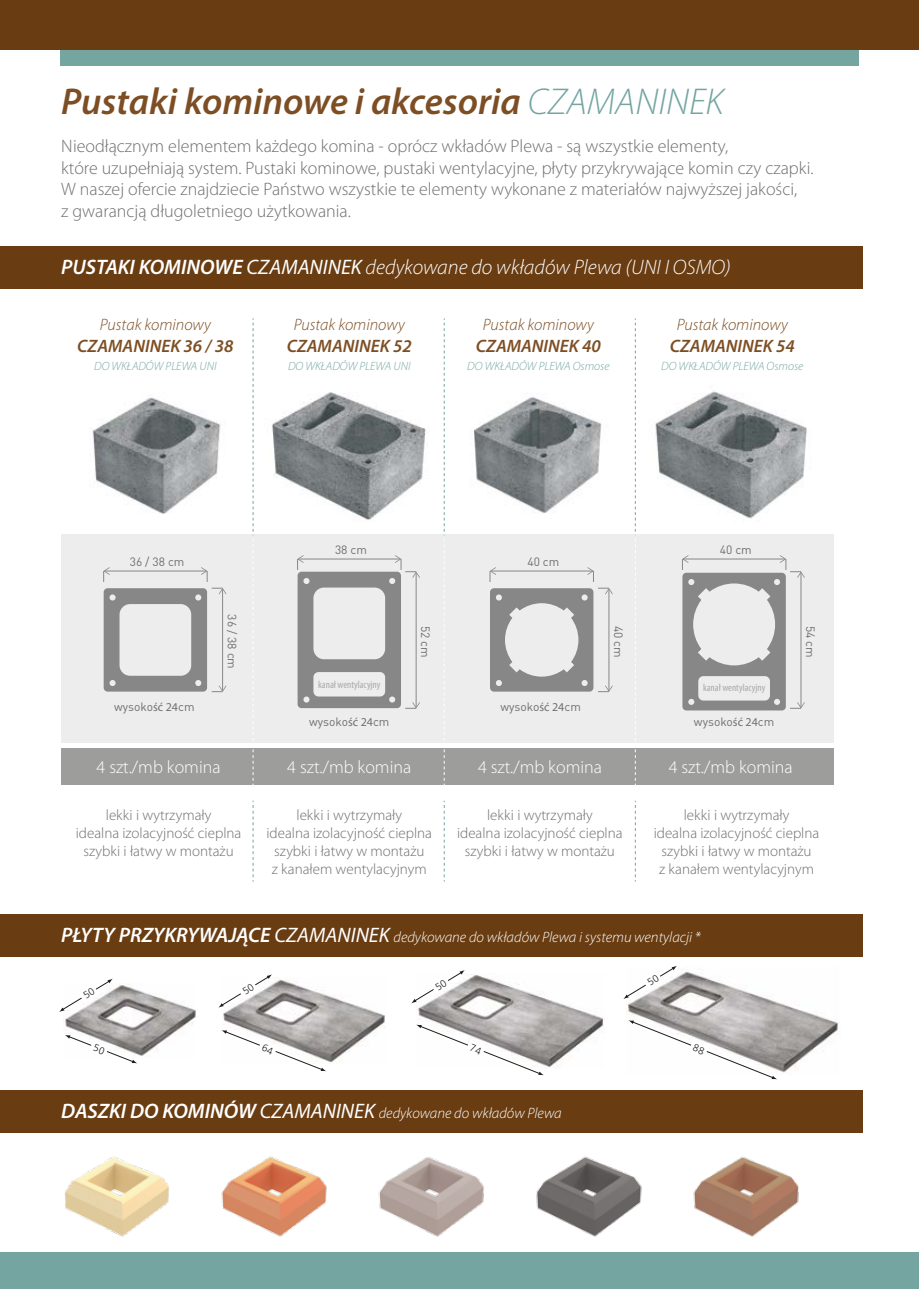
<style>
.page{position:relative;width:919px;height:1289px;background:#fff}
.page>*{position:absolute;margin:0;border:0;box-sizing:border-box;transform-origin:0 0}
.t1{font:italic 600 37.5px "Myriad Pro";color:#7d4e24}
.t2{font:italic 300 21px "Myriad Pro";color:#fff}
.t3{font:300 18px/21.6px "Myriad Pro";color:#706f6f}
.t4{font:300 18px "Myriad Pro";color:#fff}
.t5{font:italic 600 18px "Myriad Pro";color:#7d4e24}
.t6{font:italic 300 16.5px "Myriad Pro";color:#7d4e24}
.t7{font:300 15px/18px "Myriad Pro";color:#706f6f;text-align:center}
.t8{font:italic 300 15px "Myriad Pro";color:#fff}
.t9{font:12px "DIN";color:#706f6f}
.t10{font:italic 300 12px "Myriad Pro";color:#74a5a0}
.t11{font:condensed 10.5px "Myriad Pro";color:#aaa}
.s1{font-weight:300;color:#74a5a0}
.s2{font-weight:600}
.s3{font-weight:400}
.s4{font-family:"Myriad Pro"}
.s5{font-weight:600;font-size:21px}
.s6{font-weight:400;font-size:21px}
</style>
<div class="page">
<div style="left:62px;top:534px;width:771px;height:209px;background:#ededed"></div>
<div style="left:62px;top:748px;width:771px;height:37px;background:#9d9d9c"></div>
<div style="left:60px;top:0;width:798px;height:98px;background:#74a5a0"></div>
<div style="left:0;top:66px;width:918px;height:64px;background:#fff"></div>
<div style="left:0;top:1252px;width:918px;height:36px;background:#74a5a0"></div>
<div style="left:0;top:0;width:918px;height:49px;background:#693c11"></div>
<div style="left:0;top:246px;width:862px;height:43px;background:#693c11"></div>
<div style="left:0;top:914px;width:862px;height:42px;background:#693c11"></div>
<div style="left:0;top:1090px;width:862px;height:42px;background:#693c11"></div>
<hr style="left:918px;top:0;width:1px;height:49px;background:#693c11">
<hr style="left:918px;top:946px;width:1px;height:129px;background:#74a5a0">
<hr style="left:918px;top:818px;width:1px;height:128px;background:#693c11">
<img style="left:474px;top:396px;width:128px;height:117px">
<img style="left:635px;top:378px;width:172px;height:149px">
<img style="left:92px;top:397px;width:129px;height:117px">
<img style="left:253px;top:378px;width:192px;height:149px">
<svg style="left:252px;top:318px;width:1px;height:563px"></svg>
<svg style="left:443px;top:318px;width:1px;height:563px"></svg>
<svg style="left:634px;top:318px;width:1px;height:563px"></svg>
<hr style="left:105px;top:570px;width:101px;height:1px;background:#878787">
<svg style="left:201px;top:567px;width:7px;height:15px"></svg>
<svg style="left:103px;top:567px;width:7px;height:15px"></svg>
<svg style="left:104px;top:588px;width:122px;height:104px"></svg>
<hr style="left:491px;top:570px;width:101px;height:1px;background:#878787">
<svg style="left:587px;top:567px;width:7px;height:15px"></svg>
<svg style="left:489px;top:567px;width:7px;height:15px"></svg>
<svg style="left:490px;top:588px;width:122px;height:104px"></svg>
<svg style="left:297px;top:555px;width:123px;height:154px"></svg>
<svg style="left:682px;top:555px;width:122px;height:155px"></svg>
<img style="left:65px;top:984px;width:131px;height:72px">
<img style="left:223px;top:977px;width:162px;height:86px">
<img style="left:416px;top:974px;width:189px;height:94px">
<img style="left:626px;top:971px;width:212px;height:102px">
<img style="left:64px;top:1156px;width:735px;height:81px">
<svg style="left:65px;top:1035px;width:72px;height:28px"></svg>
<svg style="left:59px;top:978px;width:54px;height:34px"></svg>
<svg style="left:219px;top:974px;width:53px;height:33px"></svg>
<svg style="left:411px;top:970px;width:54px;height:33px"></svg>
<svg style="left:623px;top:965px;width:54px;height:34px"></svg>
<svg style="left:221px;top:1030px;width:105px;height:41px"></svg>
<svg style="left:416px;top:1024px;width:128px;height:51px"></svg>
<svg style="left:628px;top:1020px;width:149px;height:59px"></svg>
<h1 class="t1" style="left:61px;top:78px;width:663px">Pustaki kominowe i akcesoria <span class="s1">CZAMANINEK</span></h1>
<p class="t3" style="left:61px;top:135px;width:754px">Nieodłącznym elementem każdego komina - oprócz wkładów Plewa - są wszystkie elementy,<br>które uzupełniają system. Pustaki kominowe, pustaki wentylacyjne, płyty przykrywające komin czy czapki.<br>W naszej ofercie znajdziecie Państwo wszystkie te elementy wykonane z materiałów najwyższej jakości,<br>z gwarancją długoletniego użytkowania.</p>
<h2 class="t2" style="left:61px;top:254px;width:670px"><span class="s2">PUSTAKI KOMINOWE</span> <span class="s3">CZAMANINEK</span> dedykowane do wkładów Plewa (UNI I OSMO)</h2>
<p class="t6" style="left:100px;top:314px;width:112px">Pustak kominowy</p>
<p class="t5" style="left:77px;top:334px;width:158px">CZAMANINEK 36 / 38</p>
<p class="t10" style="left:94px;top:358px;width:124px">DO WKŁADÓW PLEWA UNI</p>
<p class="t6" style="left:294px;top:314px;width:112px">Pustak kominowy</p>
<p class="t5" style="left:287px;top:334px;width:126px">CZAMANINEK 52</p>
<p class="t10" style="left:288px;top:358px;width:124px">DO WKŁADÓW PLEWA UNI</p>
<p class="t6" style="left:483px;top:314px;width:112px">Pustak kominowy</p>
<p class="t5" style="left:476px;top:334px;width:126px">CZAMANINEK 40</p>
<p class="t10" style="left:467px;top:358px;width:144px">DO WKŁADÓW PLEWA Osmose</p>
<p class="t6" style="left:676px;top:314px;width:112px">Pustak kominowy</p>
<p class="t5" style="left:669px;top:334px;width:126px">CZAMANINEK 54</p>
<p class="t10" style="left:661px;top:358px;width:144px">DO WKŁADÓW PLEWA Osmose</p>
<p class="t9" style="left:130px;top:554px;width:56px">36 / 38 cm</p>
<p class="t9" style="left:114px;top:698px;width:82px">wysoko<span class="s4">ść 24</span>cm</p>
<p class="t9" style="left:239px;top:614px;width:56px;rotate:90deg">36 / 38 cm</p>
<p class="t9" style="left:335px;top:542px;width:33px">38 cm</p>
<p class="t9" style="left:719px;top:542px;width:33px">40 cm</p>
<p class="t9" style="left:527px;top:554px;width:33px">40 cm</p>
<p class="t9" style="left:433px;top:625px;width:33px;rotate:90deg">52 cm</p>
<p class="t9" style="left:625px;top:625px;width:33px;rotate:90deg">40 cm</p>
<p class="t9" style="left:817px;top:625px;width:33px;rotate:90deg">54 cm</p>
<p class="t11" style="left:318px;top:678px;width:64px">kanał wentylacyjny</p>
<p class="t11" style="left:703px;top:681px;width:64px">kanał wentylacyjny</p>
<p class="t9" style="left:500px;top:698px;width:82px">wysoko<span class="s4">ść 24</span>cm</p>
<p class="t9" style="left:309px;top:714px;width:82px">wysoko<span class="s4">ść 24</span>cm</p>
<p class="t9" style="left:694px;top:714px;width:82px">wysoko<span class="s4">ść 24</span>cm</p>
<p class="t4" style="left:97px;top:756px;width:125px">4 szt./mb komina</p>
<p class="t4" style="left:287px;top:756px;width:125px">4 szt./mb komina</p>
<p class="t4" style="left:478px;top:756px;width:125px">4 szt./mb komina</p>
<p class="t4" style="left:668px;top:756px;width:125px">4 szt./mb komina</p>
<p class="t7" style="left:76px;top:806px;width:167px">lekki i wytrzymały<br>idealna izolacyjność cieplna szybki i łatwy w montażu</p>
<p class="t7" style="left:266px;top:806px;width:167px">lekki i wytrzymały<br>idealna izolacyjność cieplna szybki i łatwy w montażu<br>z kanałem wentylacyjnym</p>
<p class="t7" style="left:457px;top:806px;width:167px">lekki i wytrzymały<br>idealna izolacyjność cieplna szybki i łatwy w montażu</p>
<p class="t7" style="left:653px;top:806px;width:167px">lekki i wytrzymały<br>idealna izolacyjność cieplna szybki i łatwy w montażu<br>z kanałem wentylacyjnym</p>
<p class="t8" style="left:61px;top:927px;width:641px"><span class="s5">PŁYTY PRZYKRYWAJĄCE</span> <span class="s6">CZAMANINEK</span> dedykowane do wkładów Plewa i systemu wentylacji *</p>
<p class="t8" style="left:61px;top:1103px;width:502px"><span class="s5">DASZKI DO KOMINÓW</span> <span class="s6">CZAMANINEK</span> dedykowane do wkładów Plewa</p>
</div>
